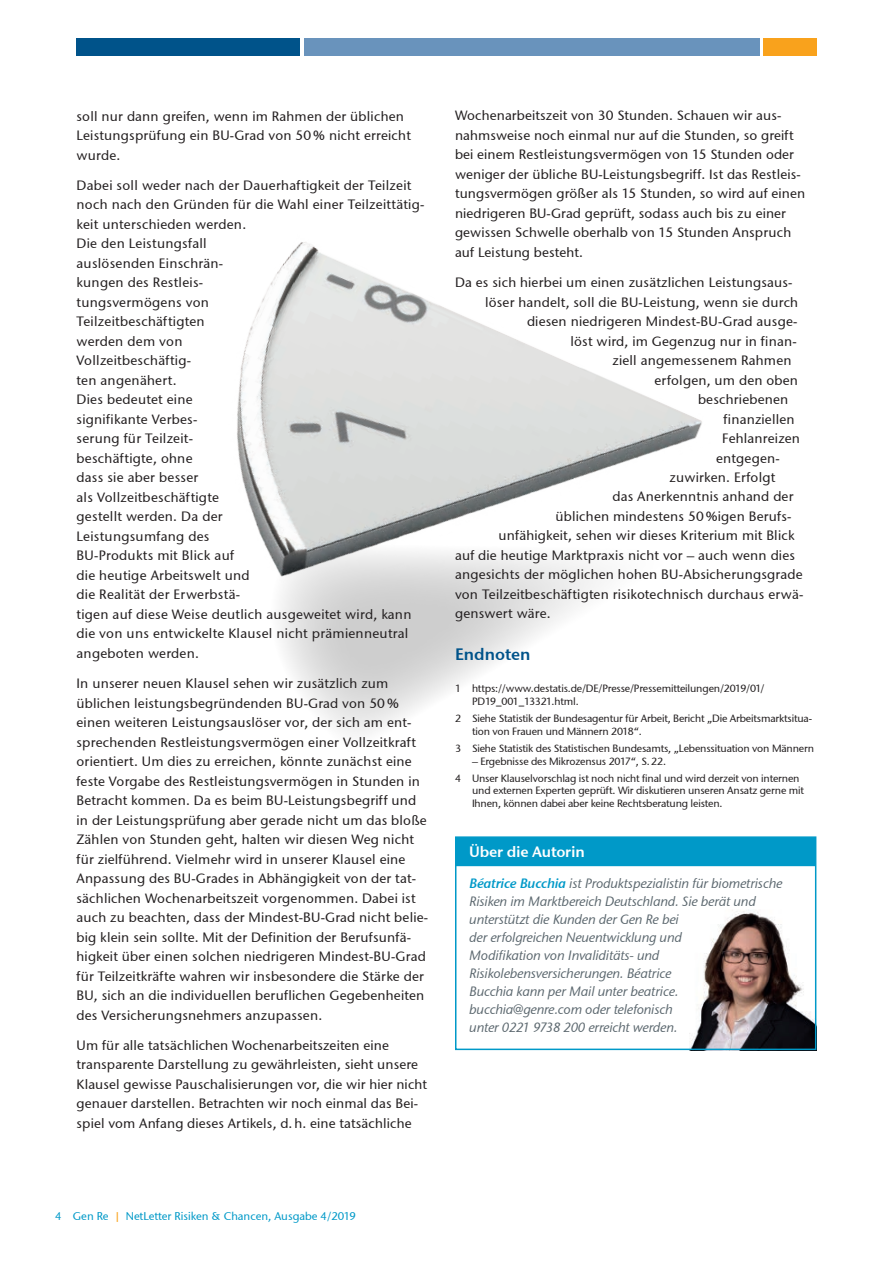
<style>
.page{position:relative;width:893px;height:1263px;background:#fff}
.page>*{position:absolute;margin:0;border:0;box-sizing:border-box;transform-origin:0 0}
.t1{font:600 16.5px "Stone Sans GC Re";color:#00538a}
.t2{font:600 15px "Stone Sans GC Re";letter-spacing:-.015em;color:#fff}
.t3{font:13.5px/19.5px "Stone Sans GC Re";letter-spacing:.015em;color:#231f20}
.t4{font:italic 13.5px/18px "Stone Sans GC Re";letter-spacing:-.015em;color:#5c686f}
.t5{font:11.25px "Stone Sans GC Re";color:#0099c8}
.t6{font:10.5px/12.8px "Stone Sans GC Re";letter-spacing:-.015em;color:#231f20}
.s1{font-weight:600;color:#0099c8}
.s2{color:#f9a21c}
</style>
<div class="page">
<div style="left:77px;top:38px;width:223px;height:17px;background:#00538a"></div>
<div style="left:304px;top:38px;width:455px;height:17px;background:#6993bc"></div>
<div style="left:763px;top:38px;width:53px;height:17px;background:#f9a21c"></div>
<svg style="left:280px;top:594px;width:308px;height:140px"></svg>
<img style="left:689px;top:910px;width:124px;height:137px">
<div style="left:456px;top:837px;width:360px;height:29px;background:#0099c8"></div>
<div style="left:455px;top:836px;width:361px;height:214px;border:2px solid #0099c8"></div>
<img style="left:237px;top:242px;width:465px;height:352px">
<p class="t3" style="left:77px;top:106px;width:336px">soll nur dann greifen, wenn im Rahmen der üblichen<br>Leistungsprüfung ein BU-Grad von 50 % nicht erreicht wurde.</p>
<p class="t3" style="left:77px;top:175px;width:349px">Dabei soll weder nach der Dauerhaftigkeit der Teilzeit noch nach den Gründen für die Wahl einer Teilzeittätig&shy;keit unterschieden werden.<br>Die den Leistungsfall<br>auslösenden Einschrän-<br>kungen des Restleis-<br>tungsvermögens von<br>Teilzeitbeschäftigten<br>werden dem von<br>Vollzeitbeschäftig-<br>ten angenähert.<br>Dies bedeutet eine<br>signifikante Verbes-<br>serung für Teilzeit-<br>beschäftigte, ohne<br>dass sie aber besser<br>als Vollzeitbeschäftigte<br>gestellt werden. Da der<br>Leistungsumfang des<br>BU-Produkts mit Blick auf<br>die heutige Arbeitswelt und<br>die Realität der Erwerbstä-<br>tigen auf diese Weise deutlich ausgeweitet wird, kann die von uns entwickelte Klausel nicht prämienneutral angeboten werden.</p>
<p class="t3" style="left:77px;top:673px;width:353px">In unserer neuen Klausel sehen wir zusätzlich zum üblichen leistungsbegründenden BU-Grad von 50 % einen weiteren Leistungsauslöser vor, der sich am ent&shy;sprechenden Restleistungsvermögen einer Vollzeitkraft orientiert. Um dies zu erreichen, könnte zunächst eine feste Vorgabe des Restleistungsvermögen in Stunden in Betracht kommen. Da es beim BU-Leistungsbegriff und in der Leistungsprüfung aber gerade nicht um das bloße Zählen von Stunden geht, halten wir diesen Weg nicht für zielführend. Vielmehr wird in unserer Klausel eine Anpassung des BU-Grades in Abhängigkeit von der tat&shy;sächlichen Wochenarbeitszeit vorgenommen. Dabei ist auch zu beachten, dass der Mindest-BU-Grad nicht belie&shy;big klein sein sollte. Mit der Definition der Berufsunfä&shy;higkeit über einen solchen niedrigeren Mindest-BU-Grad für Teilzeitkräfte wahren wir insbesondere die Stärke der BU, sich an die individuellen beruflichen Gegebenheiten des Versicherungsnehmers anzupassen.</p>
<p class="t3" style="left:77px;top:1035px;width:352px">Um für alle tatsächlichen Wochenarbeitszeiten eine transparente Darstellung zu gewährleisten, sieht unsere Klausel gewisse Pauschalisierungen vor, die wir hier nicht genauer darstellen. Betrachten wir noch einmal das Bei&shy;spiel vom Anfang dieses Artikels, d.h. eine tatsächliche</p>
<p class="t3" style="left:455px;top:106px;width:352px">Wochenarbeitszeit von 30 Stunden. Schauen wir aus&shy;nahmsweise noch einmal nur auf die Stunden, so greift bei einem Restleistungsvermögen von 15 Stunden oder weniger der übliche BU-Leistungsbegriff. Ist das Restleis&shy;tungsvermögen größer als 15 Stunden, so wird auf einen niedrigeren BU-Grad geprüft, sodass auch bis zu einer gewissen Schwelle oberhalb von 15 Stunden Anspruch auf Leistung besteht.</p>
<p class="t3" style="left:455px;top:272px;width:339px">Da es sich hierbei um einen zusätzlichen Leistungsaus-</p>
<p class="t3" style="left:485px;top:292px;width:315px">löser handelt, soll die BU-Leistung, wenn sie durch</p>
<p class="t3" style="left:527px;top:311px;width:272px">diesen niedrigeren Mindest-BU-Grad ausge-</p>
<p class="t3" style="left:570px;top:331px;width:228px">löst wird, im Gegenzug nur in finan-</p>
<p class="t3" style="left:612px;top:350px;width:181px">ziell angemessenem Rahmen</p>
<p class="t3" style="left:654px;top:370px;width:145px">erfolgen, um den oben</p>
<p class="t3" style="left:698px;top:389px;width:92px">beschriebenen</p>
<p class="t3" style="left:723px;top:409px;width:73px">finanziellen</p>
<p class="t3" style="left:722px;top:428px;width:80px">Fehlanreizen</p>
<p class="t3" style="left:716px;top:448px;width:65px">entgegen-</p>
<p class="t3" style="left:669px;top:467px;width:107px">zuwirken. Erfolgt</p>
<p class="t3" style="left:612px;top:487px;width:182px">das Anerkenntnis anhand der</p>
<p class="t3" style="left:555px;top:506px;width:238px">üblichen mindestens 50 %igen Berufs-</p>
<p class="t3" style="left:498px;top:526px;width:298px">unfähigkeit, sehen wir dieses Kriterium mit Blick</p>
<p class="t3" style="left:455px;top:545px;width:341px">auf die heutige Marktpraxis nicht vor – auch wenn dies</p>
<p class="t3" style="left:455px;top:565px;width:349px">angesichts der möglichen hohen BU-Absicherungsgrade</p>
<p class="t3" style="left:455px;top:584px;width:350px">von Teilzeitbeschäftigten risikotechnisch durchaus erwä-</p>
<p class="t3" style="left:455px;top:604px;width:97px">genswert wäre.</p>
<p class="t1" style="left:455px;top:644px;width:77px">Endnoten</p>
<p class="t6" style="left:472px;top:682px;width:294px;text-indent:-17px">1 https://www.destatis.de/DE/Presse/Pressemitteilungen/2019/01/<br>PD19_001_13321.html.</p>
<p class="t6" style="left:472px;top:712px;width:341px;text-indent:-17px">2 Siehe Statistik der Bundesagentur für Arbeit, Bericht „Die Arbeitsmarktsitua&shy;tion von Frauen und Männern 2018“.</p>
<p class="t6" style="left:455px;top:742px;width:361px">3 Siehe Statistik des Statistischen Bundesamts, „Lebenssituation von Männern</p>
<p class="t6" style="left:455px;top:752px;width:346px;line-height:17px;text-indent:17px">– Ergebnisse des Mikrozensus 2017“, S.22.<br>4 Unser Klauselvorschlag ist noch nicht final und wird derzeit von internen</p>
<p class="t6" style="left:472px;top:784px;width:333px">und externen Experten geprüft. Wir diskutieren unseren Ansatz gerne mit<br>Ihnen, können dabei aber keine Rechtsberatung leisten.</p>
<p class="t2" style="left:469px;top:842px;width:117px">Über die Autorin</p>
<p class="t4" style="left:469px;top:874px;width:315px"><span class="s1">Béatrice Bucchia</span> ist Produktspezialistin für biometrische Risiken im Marktbereich Deutschland. Sie berät und unterstützt die Kunden der Gen Re bei<br>der erfolgreichen Neuentwicklung und<br>Modifikation von Invaliditäts- und Risikolebensversicherungen. Béatrice<br>Bucchia kann per Mail unter beatrice. bucchia@genre.com oder telefonisch<br>unter 0221 9738 200 erreicht werden.</p>
<p class="t5" style="left:55px;top:1209px;width:302px">4 Gen Re <span class="s2">|</span> NetLetter Risiken &amp; Chancen, Ausgabe 4/2019</p>
</div>
